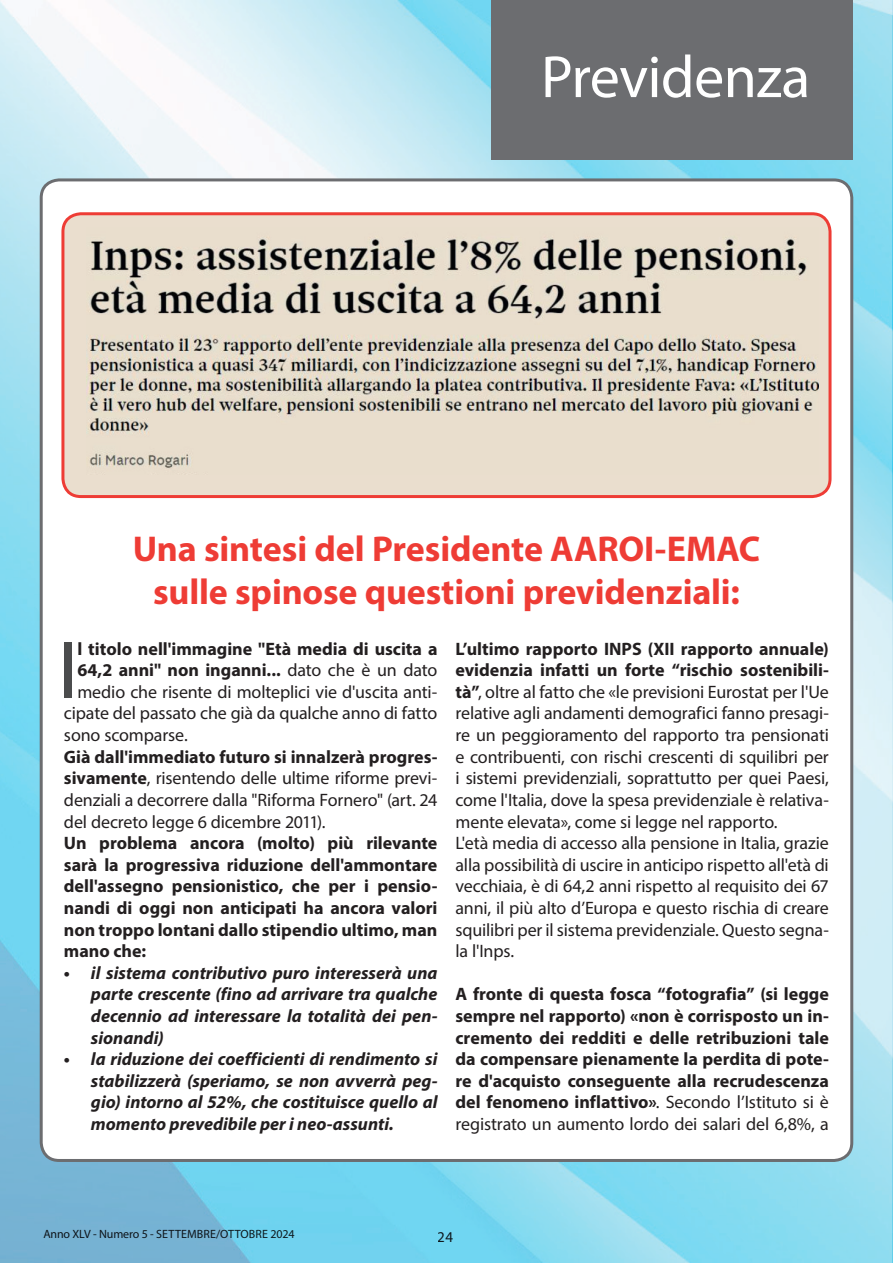
<style>
.page{position:relative;width:893px;height:1263px;background:#fff}
.page>*{position:absolute;margin:0;border:0;box-sizing:border-box;transform-origin:0 0}
.t1{font:82.05px "Myriad Pro";color:#4b4c4d}
.t2{font:60px "Myriad Pro";letter-spacing:-.01em;color:#fff}
.t3{font:700 36px/43.2px "Myriad Pro";letter-spacing:-.005em;color:#ee3c35;text-align:center}
.t4{font:18px/21.6px "Myriad Pro";letter-spacing:-.01em;color:#231f20;text-align:justify}
.t5{font:700 18px/21.6px "Myriad Pro";color:#231f20;text-align:justify}
.t6{font:italic 700 18px/21.6px "Myriad Pro";color:#231f20;text-align:justify}
.t7{font:15px "Myriad Pro";color:#231f20}
.t8{font:12px "Myriad Pro";letter-spacing:-.01em;color:#231f20}
.s1{font-weight:400}
.s2{font-weight:700}
</style>
<div class="page">
<img style="left:0;top:0;width:893px;height:1263px">
<div style="left:492px;top:0;width:361px;height:159px;background:#6c6d70"></div>
<div style="left:41px;top:180px;width:811px;height:980px;background:#fff;border-radius:18px"></div>
<div style="left:63px;top:214px;width:767px;height:282px;background:#eadece;border-radius:18px"></div>
<img style="left:87px;top:237px;width:731px;height:231px">
<div style="left:61px;top:212px;width:770px;height:286px;border:3px solid #ee3c35;border-radius:18px"></div>
<h2 class="t2" style="left:541px;top:40px;width:271px">Previdenza</h2>
<h3 class="t3" style="left:133px;top:526px;width:629px">Una sintesi del Presidente AAROI-EMAC sulle spinose questioni previdenziali:</h3>
<h1 class="t1" style="left:58px;top:620px;width:21px">I</h1>
<p class="t5" style="left:77px;top:637px;width:362px">l titolo nell'immagine "Età media di uscita a</p>
<p class="t5" style="left:77px;top:659px;width:362px">64,2 anni" non inganni... <span class="s1">dato che è un dato</span></p>
<p class="t4" style="left:77px;top:681px;width:362px">medio che risente di molteplici vie d'uscita anti-</p>
<p class="t4" style="left:64px;top:702px;width:375px">cipate del passato che già da qualche anno di fatto</p>
<p class="t4" style="left:64px;top:724px;width:125px">sono scomparse.</p>
<p class="t4" style="left:64px;top:745px;width:375px"><span class="s2">Già dall'immediato futuro si innalzerà progres&shy;sivamente</span>, risentendo delle ultime riforme previ&shy;denziali a decorrere dalla "Riforma Fornero" (art. 24 del decreto legge 6 dicembre 2011).</p>
<p class="t5" style="left:64px;top:832px;width:375px">Un problema ancora (molto) più rilevante sarà la progressiva riduzione dell'ammontare dell'assegno pensionistico, che per i pensio&shy;nandi di oggi non anticipati ha ancora valori non troppo lontani dallo stipendio ultimo, man mano che:</p>
<p class="t6" style="left:91px;top:961px;width:348px;text-indent:-27px">• il sistema contributivo puro interesserà una parte crescente (fino ad arrivare tra qualche decennio ad interessare la totalità dei pen&shy;sionandi)</p>
<p class="t6" style="left:91px;top:1048px;width:348px;text-indent:-27px">• la riduzione dei coefficienti di rendimento si stabilizzerà (speriamo, se non avverrà peg&shy;gio) intorno al 52%, che costituisce quello al momento prevedibile per i neo-assunti.</p>
<p class="t4" style="left:455px;top:637px;width:375px;text-align:left"><span class="s2">L’ultimo rapporto INPS (XII rapporto annuale) evidenzia infatti un forte “rischio sostenibili&shy;tà”</span>, oltre al fatto che «le previsioni Eurostat per l'Ue relative agli andamenti demografici fanno presagi&shy;re un peggioramento del rapporto tra pensionati e contribuenti, con rischi crescenti di squilibri per i sistemi previdenziali, soprattutto per quei Paesi, come l'Italia, dove la spesa previdenziale è relativa&shy;mente elevata», come si legge nel rapporto.<br>L'età media di accesso alla pensione in Italia, grazie alla possibilità di uscire in anticipo rispetto all'età di vecchiaia, è di 64,2 anni rispetto al requisito dei 67 anni, il più alto d’Europa e questo rischia di creare squilibri per il sistema previdenziale. Questo segna&shy;la l'Inps.</p>
<p class="t5" style="left:455px;top:983px;width:375px">A fronte di questa fosca “fotografia” (si legge sempre nel rapporto) «non è corrisposto un in&shy;cremento dei redditi e delle retribuzioni tale da compensare pienamente la perdita di pote&shy;re d'acquisto conseguente alla recrudescenza del fenomeno inflattivo»<span class="s1">. Secondo l’Istituto si è registrato un aumento lordo dei salari del 6,8%, a</span></p>
<p class="t8" style="left:43px;top:1226px;width:253px">Anno XLV - Numero 5 - Settembre/ottobre 2024</p>
<p class="t7" style="left:438px;top:1228px;width:17px">24</p>
</div>
